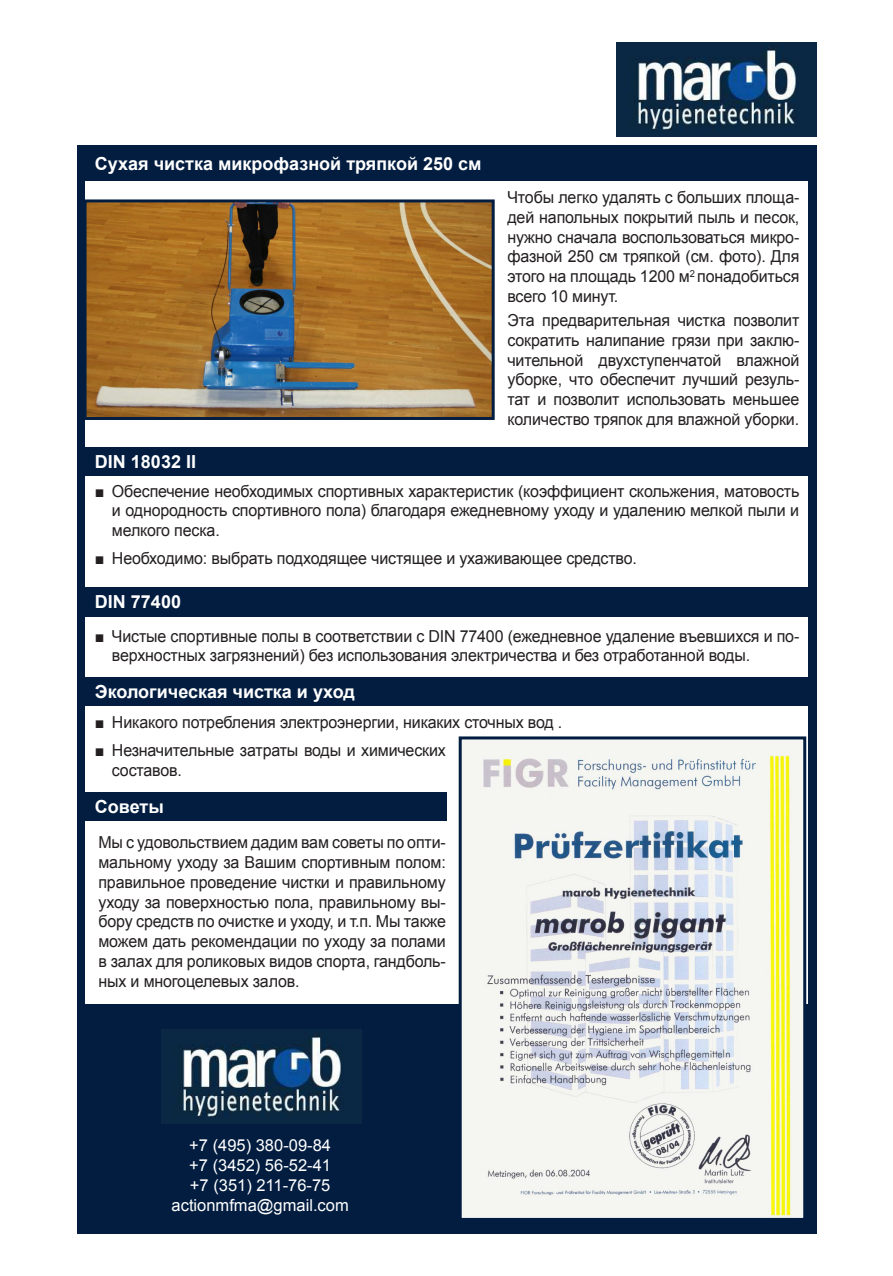
<style>
.page{position:relative;width:893px;height:1276px;background:#fff}
.page>*{position:absolute;margin:0;border:0;box-sizing:border-box;transform-origin:0 0}
.t1{font:700 18px "Arial";color:#fff}
.t2{font:16.5px/19.8px "Arial";letter-spacing:-.01em;color:#231f20;text-align:justify}
.t3{font:16.5px "Arial";color:#fff}
</style>
<div class="page">
<img style="left:617px;top:43px;width:199px;height:94px">
<div style="left:77px;top:145px;width:739px;height:1088px;background:#021d40"></div>
<div style="left:85px;top:181px;width:723px;height:265px;background:#fff"></div>
<div style="left:85px;top:476px;width:723px;height:111px;background:#fff"></div>
<div style="left:85px;top:617px;width:723px;height:59px;background:#fff"></div>
<div style="left:85px;top:706px;width:723px;height:85px;background:#fff"></div>
<div style="left:85px;top:821px;width:723px;height:182px;background:#fff"></div>
<div style="left:447px;top:778px;width:361px;height:170px;background:linear-gradient(to bottom,#fff,#fff)"></div>
<img style="left:88px;top:203px;width:403px;height:213px">
<div style="left:84px;top:199px;width:411px;height:221px;border:3px solid #021d40"></div>
<img style="left:463px;top:740px;width:339px;height:477px">
<div style="left:459px;top:736px;width:347px;height:485px;border:3px solid #021d40"></div>
<img style="left:162px;top:1029px;width:199px;height:94px">
<p class="t1" style="left:95px;top:152px;width:388px">Сухая чистка микрофазной тряпкой 250 см</p>
<p class="t1" style="left:95px;top:450px;width:103px">DIN 18032 II</p>
<p class="t2" style="left:507px;top:187px;width:293px">Чтобы легко удалять с больших площа&shy;дей напольных покрытий пыль и песок, нужно сначала воспользоваться микро&shy;фазной 250 см тряпкой (см. фото). Для этого на площадь 1200 м<sup>2</sup> понадобиться всего 10 минут.</p>
<p class="t2" style="left:507px;top:310px;width:293px">Эта предварительная чистка позволит сократить налипание грязи при заклю&shy;чительной двухступенчатой влажной уборке, что обеспечит лучший резуль&shy;тат и позволит использовать меньшее количество тряпок для влажной уборки.</p>
<p class="t2" style="left:112px;top:481px;width:689px;text-indent:-17px">■ Обеспечение необходимых спортивных характеристик (коэффициент скольжения, матовость и однородность спортивного пола) благодаря ежедневному уходу и удалению мелкой пыли и мелкого песка.</p>
<p class="t2" style="left:95px;top:549px;width:543px">■ Необходимо: выбрать подходящее чистящее и ухаживающее средство.</p>
<p class="t1" style="left:95px;top:590px;width:88px">DIN 77400</p>
<p class="t2" style="left:112px;top:626px;width:689px;text-indent:-17px">■ Чистые спортивные полы в соответствии с DIN 77400 (ежедневное удаление въевшихся и по&shy;верхностных загрязнений) без использования электричества и без отработанной воды.</p>
<p class="t1" style="left:95px;top:679px;width:262px">Экологическая чистка и уход</p>
<p class="t2" style="left:95px;top:712px;width:469px">■ Никакого потребления электроэнергии, никаких сточных вод .</p>
<p class="t2" style="left:112px;top:740px;width:335px;text-indent:-17px">■ Незначительные затраты воды и химических составов.</p>
<p class="t1" style="left:95px;top:794px;width:70px">Советы</p>
<p class="t2" style="left:98px;top:832px;width:349px">Мы с удовольствием дадим вам советы по опти&shy;мальному уходу за Вашим спортивным полом: правильное проведение чистки и правильному уходу за поверхностью пола, правильному вы&shy;бору средств по очистке и уходу, и т.п. Мы также можем дать рекомендации по уходу за полами в залах для роликовых видов спорта, гандболь&shy;ных и многоцелевых залов.</p>
<p class="t3" style="left:189px;top:1134px;width:143px">+7 (495) 380-09-84</p>
<p class="t3" style="left:189px;top:1154px;width:143px">+7 (3452) 56-52-41</p>
<p class="t3" style="left:190px;top:1174px;width:142px">+7 (351) 211-76-75</p>
<p class="t3" style="left:172px;top:1194px;width:179px">actionmfma@gmail.com</p>
</div>
